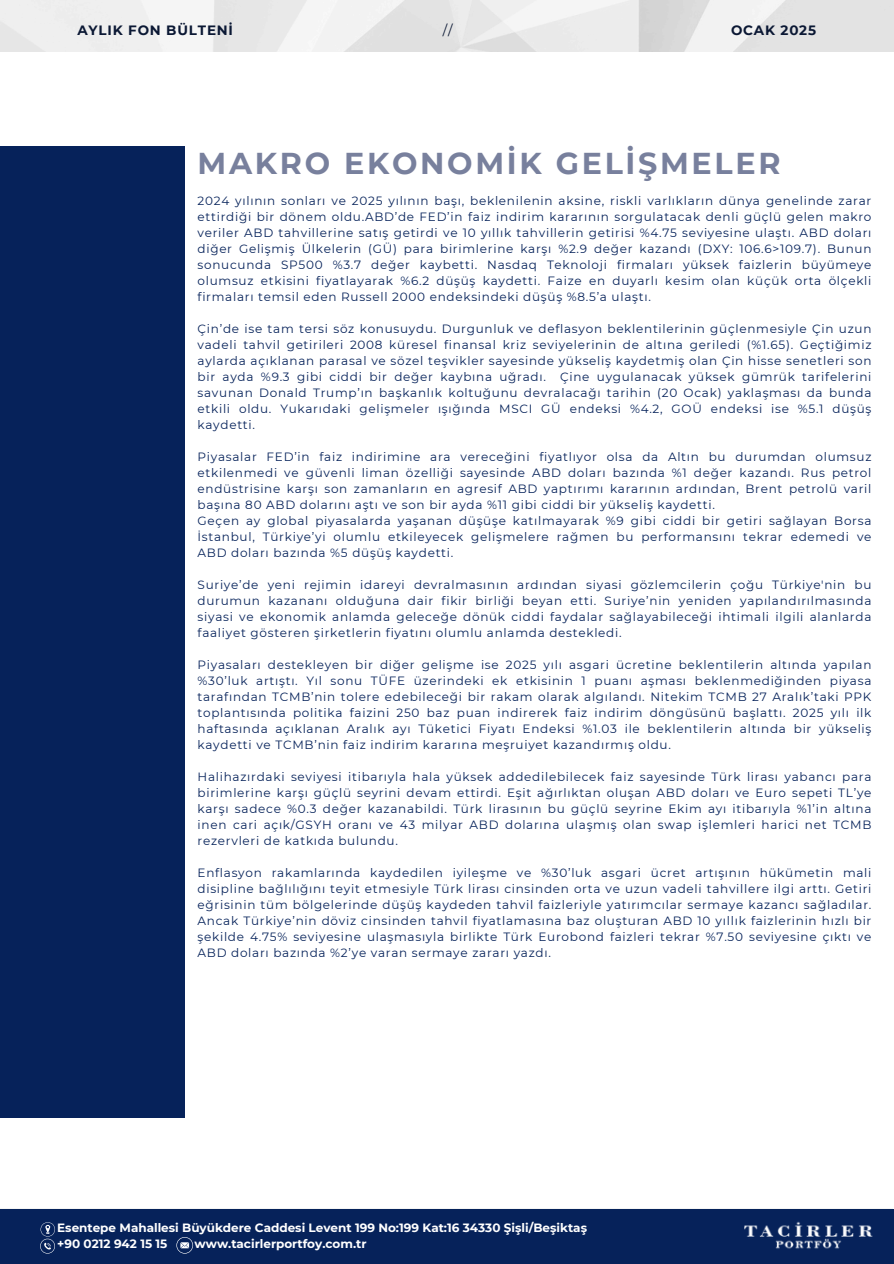
<style>
.page{position:relative;width:894px;height:1264px;background:#fff}
.page>*{position:absolute;margin:0;border:0;box-sizing:border-box;transform-origin:0 0}
.t1{font:700 30.15px "Montserrat";letter-spacing:.09em;color:#78809d}
.t2{font:700 13.5px "Montserrat";letter-spacing:.06em;color:#0b1834}
.t3{font:13.5px "Montserrat";color:#0b1834}
.t4{font:12px/16px "Montserrat";letter-spacing:.06em;color:#06225a;text-align:justify}
.t5{font:700 12px/16px "Montserrat";color:#fff}
</style>
<div class="page">
<img style="left:0;top:0;width:893px;height:52px">
<div style="left:0;top:1208px;width:893px;height:55px;background:#06225a"></div>
<svg style="left:40px;top:1222px;width:15px;height:31px"></svg>
<svg style="left:176px;top:1237px;width:17px;height:16px"></svg>
<img style="left:744px;top:1221px;width:128px;height:28px">
<div style="left:0;top:146px;width:184px;height:971px;background:#06225a"></div>
<p class="t2" style="left:77px;top:21px;width:157px">AYLIK FON BÜLTENİ</p>
<p class="t3" style="left:442px;top:21px;width:11px">//</p>
<p class="t2" style="left:730px;top:21px;width:87px">OCAK 2025</p>
<p class="t1" style="left:197px;top:145px;width:584px">MAKRO EKONOMİK GELİŞMELER</p>
<p class="t4" style="left:197px;top:192px;width:675px">2024 yılının sonları ve 2025 yılının başı, beklenilenin aksine, riskli varlıkların dünya genelinde zarar ettirdiği bir dönem oldu.ABD’de FED’in faiz indirim kararının sorgulatacak denli güçlü gelen makro veriler ABD tahvillerine satış getirdi ve 10 yıllık tahvillerin getirisi %4.75 seviyesine ulaştı. ABD doları diğer Gelişmiş Ülkelerin (GÜ) para birimlerine karşı %2.9 değer kazandı (DXY: 106.6&gt;109.7). Bunun sonucunda SP500 %3.7 değer kaybetti. Nasdaq Teknoloji firmaları yüksek faizlerin büyümeye olumsuz etkisini fiyatlayarak %6.2 düşüş kaydetti. Faize en duyarlı kesim olan küçük orta ölçekli firmaları temsil eden Russell 2000 endeksindeki düşüş %8.5’a ulaştı.</p>
<h2 class="t4" style="left:197px;top:320px;width:675px">Çin’de ise tam tersi söz konusuydu. Durgunluk ve deflasyon beklentilerinin güçlenmesiyle Çin uzun vadeli tahvil getirileri 2008 küresel finansal kriz seviyelerinin de altına geriledi (%1.65). Geçtiğimiz aylarda açıklanan parasal ve sözel teşvikler sayesinde yükseliş kaydetmiş olan Çin hisse senetleri son bir ayda %9.3 gibi ciddi bir değer kaybına uğradı. Çine uygulanacak yüksek gümrük tarifelerini savunan Donald Trump’ın başkanlık koltuğunu devralacağı tarihin (20 Ocak) yaklaşması da bunda etkili oldu. Yukarıdaki gelişmeler ışığında MSCI GÜ endeksi %4.2, GOÜ endeksi ise %5.1 düşüş kaydetti.</h2>
<p class="t4" style="left:197px;top:448px;width:675px">Piyasalar FED’in faiz indirimine ara vereceğini fiyatlıyor olsa da Altın bu durumdan olumsuz etkilenmedi ve güvenli liman özelliği sayesinde ABD doları bazında %1 değer kazandı. Rus petrol endüstrisine karşı son zamanların en agresif ABD yaptırımı kararının ardından, Brent petrolü varil başına 80 ABD dolarını aştı ve son bir ayda %11 gibi ciddi bir yükseliş kaydetti.</p>
<h2 class="t4" style="left:197px;top:512px;width:675px">Geçen ay global piyasalarda yaşanan düşüşe katılmayarak %9 gibi ciddi bir getiri sağlayan Borsa İstanbul, Türkiye’yi olumlu etkileyecek gelişmelere rağmen bu performansını tekrar edemedi ve ABD doları bazında %5 düşüş kaydetti.</h2>
<p class="t4" style="left:197px;top:576px;width:675px">Suriye’de yeni rejimin idareyi devralmasının ardından siyasi gözlemcilerin çoğu Türkiye'nin bu durumun kazananı olduğuna dair fikir birliği beyan etti. Suriye’nin yeniden yapılandırılmasında siyasi ve ekonomik anlamda geleceğe dönük ciddi faydalar sağlayabileceği ihtimali ilgili alanlarda faaliyet gösteren şirketlerin fiyatını olumlu anlamda destekledi.</p>
<h1 class="t4" style="left:197px;top:656px;width:675px">Piyasaları destekleyen bir diğer gelişme ise 2025 yılı asgari ücretine beklentilerin altında yapılan %30’luk artıştı. Yıl sonu TÜFE üzerindeki ek etkisinin 1 puanı aşması beklenmediğinden piyasa tarafından TCMB’nin tolere edebileceği bir rakam olarak algılandı. Nitekim TCMB 27 Aralık’taki PPK toplantısında politika faizini 250 baz puan indirerek faiz indirim döngüsünü başlattı. 2025 yılı ilk haftasında açıklanan Aralık ayı Tüketici Fiyatı Endeksi %1.03 ile beklentilerin altında bir yükseliş kaydetti ve TCMB’nin faiz indirim kararına meşruiyet kazandırmış oldu.</h1>
<p class="t4" style="left:197px;top:768px;width:675px">Halihazırdaki seviyesi itibarıyla hala yüksek addedilebilecek faiz sayesinde Türk lirası yabancı para birimlerine karşı güçlü seyrini devam ettirdi. Eşit ağırlıktan oluşan ABD doları ve Euro sepeti TL’ye karşı sadece %0.3 değer kazanabildi. Türk lirasının bu güçlü seyrine Ekim ayı itibarıyla %1’in altına inen cari açık/GSYH oranı ve 43 milyar ABD dolarına ulaşmış olan swap işlemleri harici net TCMB rezervleri de katkıda bulundu.</p>
<p class="t4" style="left:197px;top:864px;width:675px">Enflasyon rakamlarında kaydedilen iyileşme ve %30’luk asgari ücret artışının hükümetin mali disipline bağlılığını teyit etmesiyle Türk lirası cinsinden orta ve uzun vadeli tahvillere ilgi arttı. Getiri eğrisinin tüm bölgelerinde düşüş kaydeden tahvil faizleriyle yatırımcılar sermaye kazancı sağladılar.<br>Ancak Türkiye’nin döviz cinsinden tahvil fiyatlamasına baz oluşturan ABD 10 yıllık faizlerinin hızlı bir şekilde 4.75% seviyesine ulaşmasıyla birlikte Türk Eurobond faizleri tekrar %7.50 seviyesine çıktı ve ABD doları bazında %2’ye varan sermaye zararı yazdı.</p>
<p class="t5" style="left:57px;top:1219px;width:531px">Esentepe Mahallesi Büyükdere Caddesi Levent 199 No:199 Kat:16 34330 Şişli/Beşiktaş +90 0212 942 15 15</p>
<p class="t5" style="left:194px;top:1235px;width:173px">www.tacirlerportfoy.com.tr</p>
</div>
